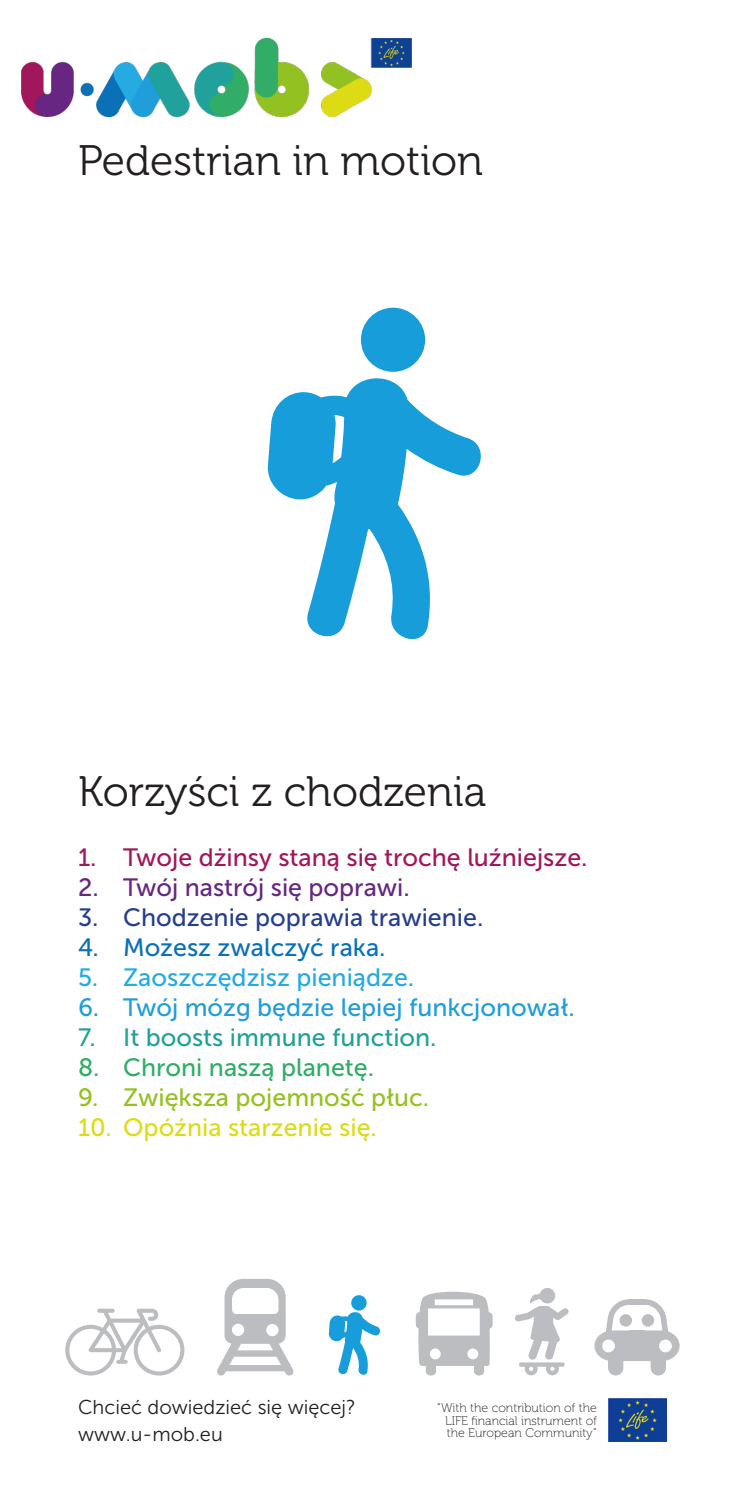
<style>
.page{position:relative;width:745px;height:1489px;background:#fff}
.page>*{position:absolute;margin:0;border:0;box-sizing:border-box;transform-origin:0 0}
.t1{font:42.5px "Museo 300";color:#231f20}
.t2{font:25px "Museo Sans 500";color:#a2175b}
.t3{font:25px "Museo Sans 500";color:#1f9ed9}
.t4{font:25px "Museo Sans 500";color:#253f8e}
.t5{font:25px "Museo Sans 500";color:#25aae1}
.t6{font:25px "Museo Sans 500";color:#21a19b}
.t7{font:25px "Museo Sans 500";color:#662682}
.t8{font:25px "Museo Sans 500";color:#95c121}
.t9{font:25px "Museo Sans 500";color:#dddc14}
.t10{font:25px "Museo Sans 500";color:#0a71b7}
.t11{font:25px "Museo Sans 500";color:#31ad67}
.t12{font:20px "Museo Sans 300";color:#231f20}
.t13{font:12.5px/12.5px "Museo 100";color:#231f20;text-align:justify}
</style>
<div class="page">
<img style="left:21px;top:38px;width:390px;height:80px">
<svg style="left:328px;top:1310px;width:52px;height:65px"></svg>
<div style="left:351px;top:1294px;width:15px;height:16px;background:#179dd9;border-radius:50%"></div>
<svg style="left:267px;top:371px;width:213px;height:269px"></svg>
<div style="left:360px;top:308px;width:65px;height:64px;background:#179dd9;border-radius:50%"></div>
<svg style="left:415px;top:1291px;width:77px;height:84px"></svg>
<svg style="left:65px;top:1308px;width:119px;height:67px"></svg>
<svg style="left:217px;top:1279px;width:77px;height:96px"></svg>
<svg style="left:515px;top:1288px;width:53px;height:87px"></svg>
<svg style="left:594px;top:1299px;width:85px;height:76px"></svg>
<div style="left:628px;top:1298px;width:17px;height:6px;background:#bcbdc0"></div>
<div style="left:628px;top:1330px;width:15px;height:13px;background:#bcbdc0"></div>
<svg style="left:641px;top:1313px;width:12px;height:13px"></svg>
<div style="left:619px;top:1313px;width:12px;height:13px;background:#bcbdc0;border-radius:50%"></div>
<img style="left:608px;top:1398px;width:58px;height:43px">
<p class="t1" style="left:78px;top:138px;width:406px">Pedestrian in motion</p>
<p class="t1" style="left:78px;top:768px;width:409px">Korzyści z chodzenia</p>
<p class="t2" style="left:78px;top:843px;width:510px">1. Twoje dżinsy staną się trochę luźniejsze.</p>
<p class="t7" style="left:78px;top:873px;width:333px">2. Twój nastrój się poprawi.</p>
<p class="t4" style="left:78px;top:903px;width:406px">3. Chodzenie poprawia trawienie.</p>
<p class="t10" style="left:78px;top:933px;width:309px">4. Możesz zwalczyć raka.</p>
<p class="t5" style="left:78px;top:963px;width:337px">5. Zaoszczędzisz pieniądze.</p>
<p class="t3" style="left:78px;top:993px;width:498px">6. Twój mózg będzie lepiej funkcjonował.</p>
<p class="t6" style="left:78px;top:1023px;width:360px">7. It boosts immune function.</p>
<p class="t11" style="left:78px;top:1053px;width:297px">8. Chroni naszą planetę.</p>
<p class="t8" style="left:78px;top:1083px;width:352px">9. Zwiększa pojemność płuc.</p>
<p class="t9" style="left:78px;top:1113px;width:300px">10. Opóźnia starzenie się.</p>
<p class="t12" style="left:78px;top:1396px;width:279px">Chcieć dowiedzieć się więcej?</p>
<p class="t12" style="left:78px;top:1423px;width:146px">www.u-mob.eu</p>
<p class="t13" style="left:445px;top:1401px;width:153px;text-indent:-8px">“With the contribution of the LIFE financial instrument of the European Community”</p>
</div>
